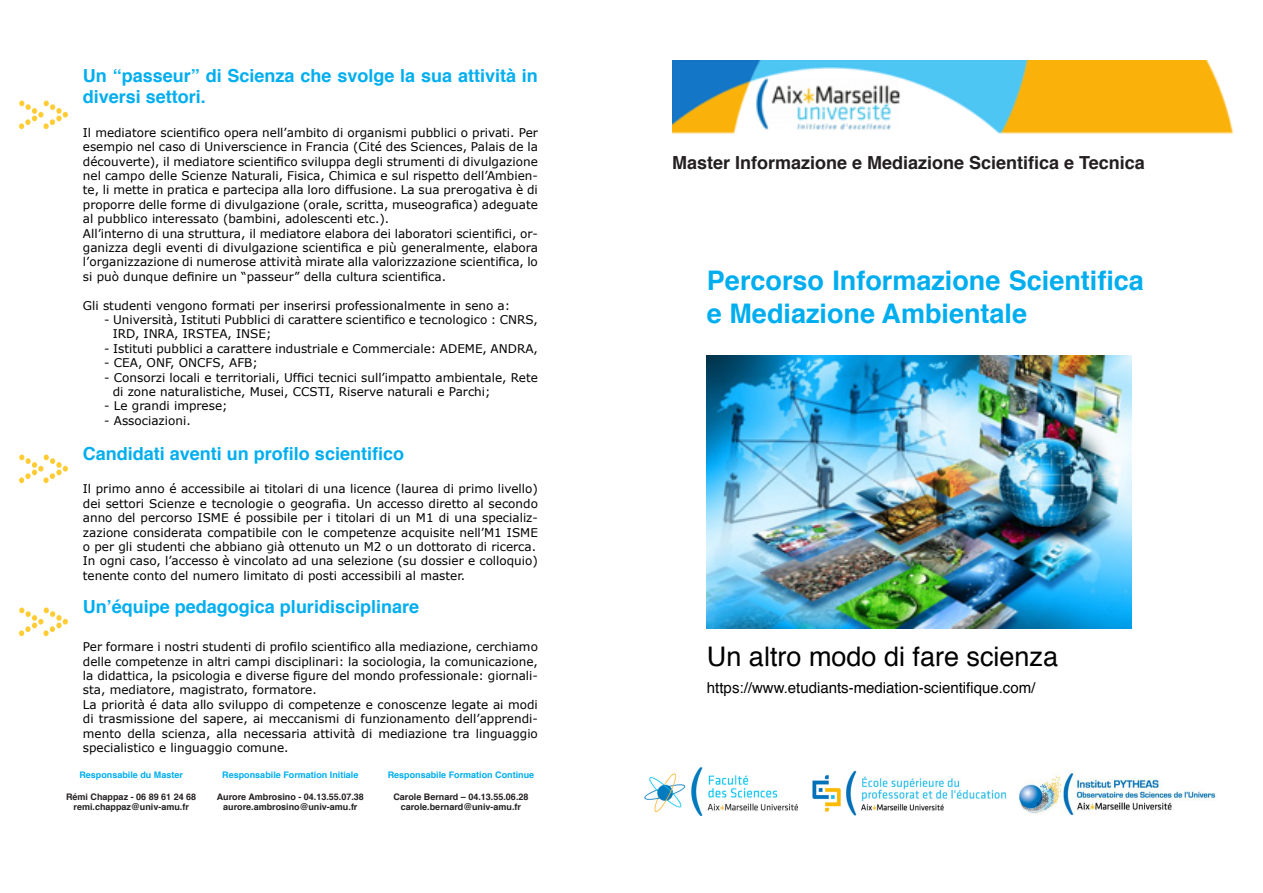
<style>
.page{position:relative;width:1263px;height:893px;background:#fff}
.page>*{position:absolute;margin:0;border:0;box-sizing:border-box;transform-origin:0 0}
.t1{font:700 27px/32.4px "Helvetica";color:#00aeef}
.testo{font:27px "Helvetica";color:#000}
.t2{font:700 18px/21.6px "Helvetica";color:#00aeef}
.t3{font:700 18px "Helvetica";color:#231f20}
.testo-2{font:15px "Helvetica";color:#000}
.testo-3{font:12px/14.4px "Verdana";color:#000;text-align:justify}
.t4{font:700 9px "Helvetica";color:#231f20}
.t5{font:700 9px "Helvetica";color:#00aeef}
</style>
<div class="page">
<img style="left:672px;top:61px;width:562px;height:73px">
<img style="left:707px;top:355px;width:424px;height:273px">
<img style="left:644px;top:767px;width:154px;height:49px">
<img style="left:812px;top:770px;width:194px;height:46px">
<img style="left:1019px;top:771px;width:197px;height:45px">
<img style="left:18px;top:100px;width:50px;height:30px">
<img style="left:18px;top:454px;width:50px;height:30px">
<img style="left:18px;top:607px;width:50px;height:30px">
<p class="t2" style="left:83px;top:65px;width:456px">Un “passeur” di Scienza che svolge la sua attività in diversi settori.</p>
<p class="testo-3" style="left:83px;top:125px;width:456px">Il mediatore scientifico opera nell’ambito di organismi pubblici o privati. Per esempio nel caso di Universcience in Francia (Cité des Sciences, Palais de la découverte), il mediatore scientifico sviluppa degli strumenti di divulgazione nel campo delle Scienze Naturali, Fisica, Chimica e sul rispetto dell’Ambien&shy;te, li mette in pratica e partecipa alla loro diffusione. La sua prerogativa è di proporre delle forme di divulgazione (orale, scritta, museografica) adeguate al pubblico interessato (bambini, adolescenti etc.).</p>
<p class="testo-3" style="left:83px;top:226px;width:456px">All’interno di una struttura, il mediatore elabora dei laboratori scientifici, or&shy;ganizza degli eventi di divulgazione scientifica e più generalmente, elabora l’organizzazione di numerose attività mirate alla valorizzazione scientifica, lo si può dunque definire un “passeur” della cultura scientifica.</p>
<p class="testo-3" style="left:83px;top:298px;width:429px">Gli studenti vengono formati per inserirsi professionalmente in seno a:</p>
<p class="testo-3" style="left:113px;top:313px;width:427px;text-indent:-9px">- Università, Istituti Pubblici di carattere scientifico e tecnologico : CNRS,<br>IRD, INRA, IRSTEA, INSE;</p>
<p class="testo-3" style="left:104px;top:341px;width:435px">- Istituti pubblici a carattere industriale e Commerciale: ADEME, ANDRA,</p>
<p class="testo-3" style="left:104px;top:356px;width:155px">- CEA, ONF, ONCFS, AFB;</p>
<p class="testo-3" style="left:113px;top:370px;width:427px;text-indent:-9px">- Consorzi locali e territoriali, Uffici tecnici sull’impatto ambientale, Rete di zone naturalistiche, Musei, CCSTI, Riserve naturali e Parchi;</p>
<p class="testo-3" style="left:104px;top:399px;width:125px">- Le grandi imprese;</p>
<p class="testo-3" style="left:104px;top:413px;width:88px">- Associazioni.</p>
<p class="t2" style="left:83px;top:443px;width:323px">Candidati aventi un profilo scientifico</p>
<p class="testo-3" style="left:83px;top:482px;width:456px">Il primo anno é accessibile ai titolari di una licence (laurea di primo livello) dei settori Scienze e tecnologie o geografia. Un accesso diretto al secondo anno del percorso ISME é possibile per i titolari di un M1 di una specializ&shy;zazione considerata compatibile con le competenze acquisite nell’M1 ISME o per gli studenti che abbiano già ottenuto un M2 o un dottorato di ricerca.</p>
<p class="testo-3" style="left:83px;top:554px;width:456px">In ogni caso, l’accesso è vincolato ad una selezione (su dossier e colloquio) tenente conto del numero limitato di posti accessibili al master.</p>
<p class="t2" style="left:83px;top:596px;width:338px">Un’équipe pedagogica pluridisciplinare</p>
<p class="testo-3" style="left:83px;top:640px;width:456px">Per formare i nostri studenti di profilo scientifico alla mediazione, cerchiamo delle competenze in altri campi disciplinari: la sociologia, la comunicazione, la didattica, la psicologia e diverse figure del mondo professionale: giornali&shy;sta, mediatore, magistrato, formatore.</p>
<p class="testo-3" style="left:83px;top:697px;width:456px">La priorità é data allo sviluppo di competenze e conoscenze legate ai modi di trasmissione del sapere, ai meccanismi di funzionamento dell’apprendi&shy;mento della scienza, alla necessaria attività di mediazione tra linguaggio specialistico e linguaggio comune.</p>
<p class="t5" style="left:79px;top:767px;width:105px">Responsabile du Master</p>
<p class="t4" style="left:66px;top:789px;width:132px">Rémi Chappaz - 06 89 61 24 68</p>
<p class="t4" style="left:74px;top:800px;width:117px">remi.chappaz@univ-amu.fr</p>
<p class="t5" style="left:388px;top:767px;width:148px">Responsabile Formation Continue</p>
<p class="t4" style="left:393px;top:789px;width:137px">Carole Bernard – 04.13.55.06.28</p>
<p class="t4" style="left:401px;top:800px;width:122px">carole.bernard@univ-amu.fr</p>
<p class="t5" style="left:222px;top:767px;width:138px">Responsabile Formation Initiale</p>
<p class="t4" style="left:217px;top:789px;width:149px">Aurore Ambrosino - 04.13.55.07.38</p>
<p class="t4" style="left:223px;top:800px;width:136px">aurore.ambrosino@univ-amu.fr</p>
<p class="t3" style="left:672px;top:148px;width:474px">Master Informazione e Mediazione Scientifica e Tecnica</p>
<p class="t1" style="left:707px;top:265px;width:438px">Percorso Informazione Scientifica e Mediazione Ambientale</p>
<p class="testo" style="left:707px;top:636px;width:353px">Un altro modo di fare scienza</p>
<p class="testo-2" style="left:707px;top:676px;width:330px">https://www.etudiants-mediation-scientifique.com/</p>
</div>
